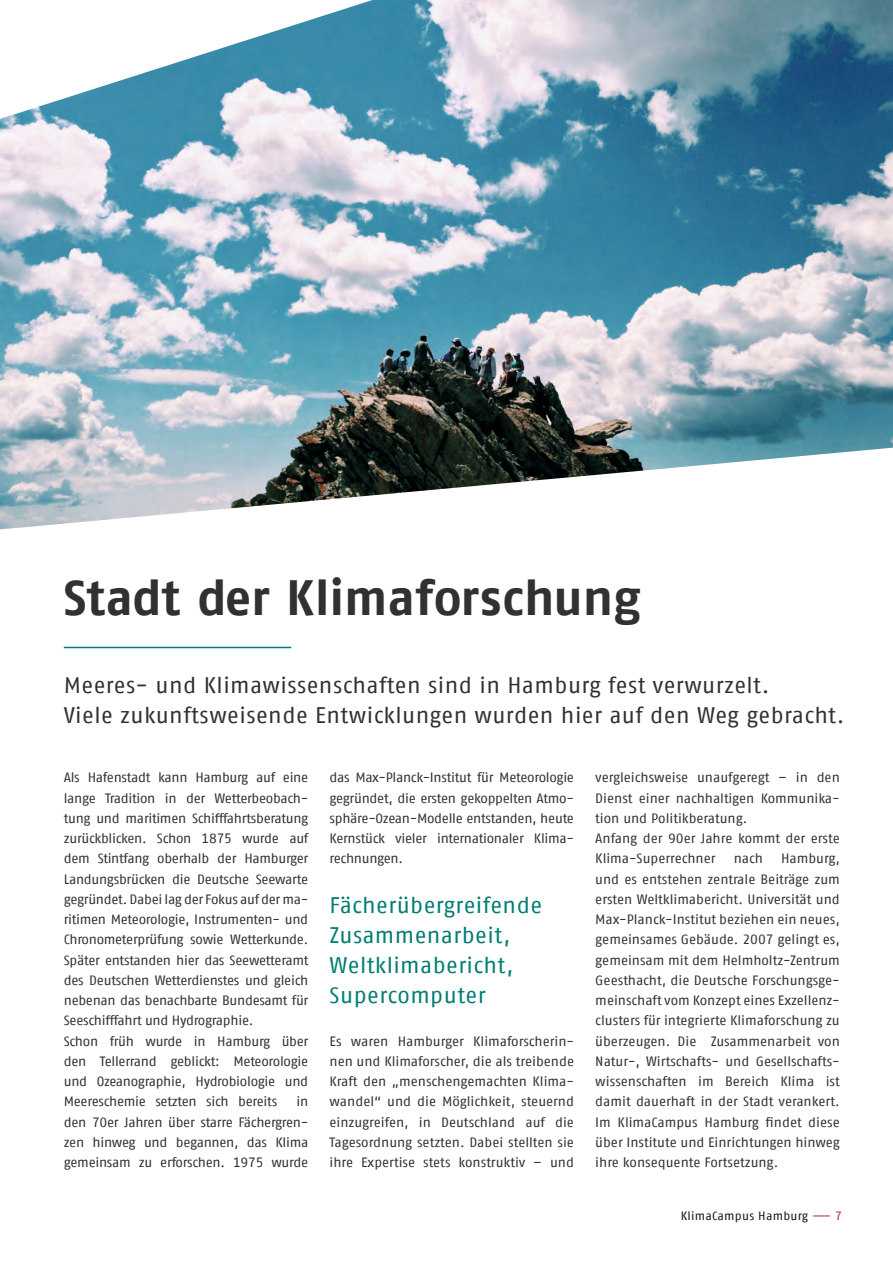
<style>
.page{position:relative;width:893px;height:1263px;background:#fff}
.page>*{position:absolute;margin:0;border:0;box-sizing:border-box;transform-origin:0 0}
.t1{font:700 49.5px "Fago Offc";color:#313130}
.t2{font:22.5px/30px "Fago Offc";letter-spacing:.015em;color:#313130}
.t3{font:22.5px/30px "Fago Offc";letter-spacing:.015em;color:#007e73}
.t4{font:13.5px/20.2px "Fago Offc";letter-spacing:-.02em;color:#313130;text-align:justify}
.t5{font:12px "Fago Offc";letter-spacing:.02em;color:#131413}
.s1{color:#bf2134}
</style>
<div class="page">
<img style="left:0;top:0;width:893px;height:529px">
<hr style="left:64px;top:647px;width:227px;height:1px;background:#007e73">
<h1 class="t1" style="left:64px;top:569px;width:579px">Stadt der Klimaforschung</h1>
<h2 class="t2" style="left:64px;top:671px;width:782px">Meeres- und Klimawissenschaften sind in Hamburg fest verwurzelt.<br>Viele zukunftsweisende Entwicklungen wurden hier auf den Weg gebracht.</h2>
<p class="t4" style="left:64px;top:768px;width:246px;text-align:left">Als Hafenstadt kann Hamburg auf eine lange Tradition in der Wetterbeobach&shy;tung und maritimen Schifffahrtsberatung zurückblicken. Schon 1875 wurde auf dem Stintfang oberhalb der Hamburger Landungs brücken die Deutsche Seewarte gegründet. Dabei lag der Fokus auf der ma&shy;ritimen Meteorologie, Instrumenten- und Chronometerprüfung sowie Wetterkunde.<br>Später entstanden hier das Seewetteramt des Deutschen Wetterdienstes und gleich nebenan das benachbarte Bundesamt für Seeschifffahrt und Hydrographie.<br>Schon früh wurde in Hamburg über den Tellerrand geblickt: Meteorologie und Ozeanographie, Hydrobiologie und Meeres chemie setzten sich bereits</p>
<p class="t4" style="left:64px;top:1092px;width:246px;text-indent:233px">in den 70er Jahren über starre Fächergren&shy;zen hinweg und begannen, das Klima gemeinsam zu erforschen. 1975 wurde</p>
<p class="t4" style="left:330px;top:768px;width:246px">das Max-Planck-Institut für Meteorologie gegründet, die ersten gekoppelten Atmo&shy;sphäre-Ozean-Modelle entstanden, heute Kernstück vieler internationaler Klima&shy;rechnungen.</p>
<h2 class="t3" style="left:330px;top:890px;width:214px">Fächerübergreifende<br>Zusammenarbeit,<br>Weltklimabericht,<br>Supercomputer</h2>
<p class="t4" style="left:330px;top:1031px;width:246px">Es waren Hamburger Klimaforscherin&shy;nen und Klimaforscher, die als treibende Kraft den „menschengemachten Klima&shy;wandel“ und die Möglichkeit, steuernd einzugreifen, in Deutschland auf die Tagesordnung setzten. Dabei stellten sie ihre Expertise stets konstruktiv – und</p>
<p class="t4" style="left:595px;top:768px;width:246px;text-align:left">vergleichsweise unaufgeregt – in den<br>Dienst einer nachhaltigen Kommunika&shy;tion und Politikberatung.<br>Anfang der 90er Jahre kommt der erste<br>Klima-Superrechner</p>
<p class="t4" style="left:595px;top:849px;width:246px;text-indent:186px">Hamburg, und es entstehen zentrale Beiträge zum ersten Weltklimabericht. Universität und Max-Planck-Institut beziehen ein neues, gemeinsames Gebäude. 2007 gelingt es, gemeinsam mit dem Helmholtz-Zentrum Geesthacht, die Deutsche Forschungsge&shy;meinschaft vom Konzept eines Exzellenz&shy;clusters für integrierte Klimaforschung zu überzeugen. Die Zusammenarbeit von Natur-, Wirtschafts- und Gesellschafts&shy;wissenschaften im Bereich Klima ist damit dauerhaft in der Stadt verankert.<br>Im KlimaCampus Hamburg findet diese über Institute und Einrichtungen hinweg ihre konsequente Fortsetzung.</p>
<p class="t4" style="left:734px;top:849px;width:31px">nach</p>
<p class="t5" style="left:681px;top:1209px;width:163px">KlimaCampus Hamburg <span class="s1">––– 7</span></p>
</div>
